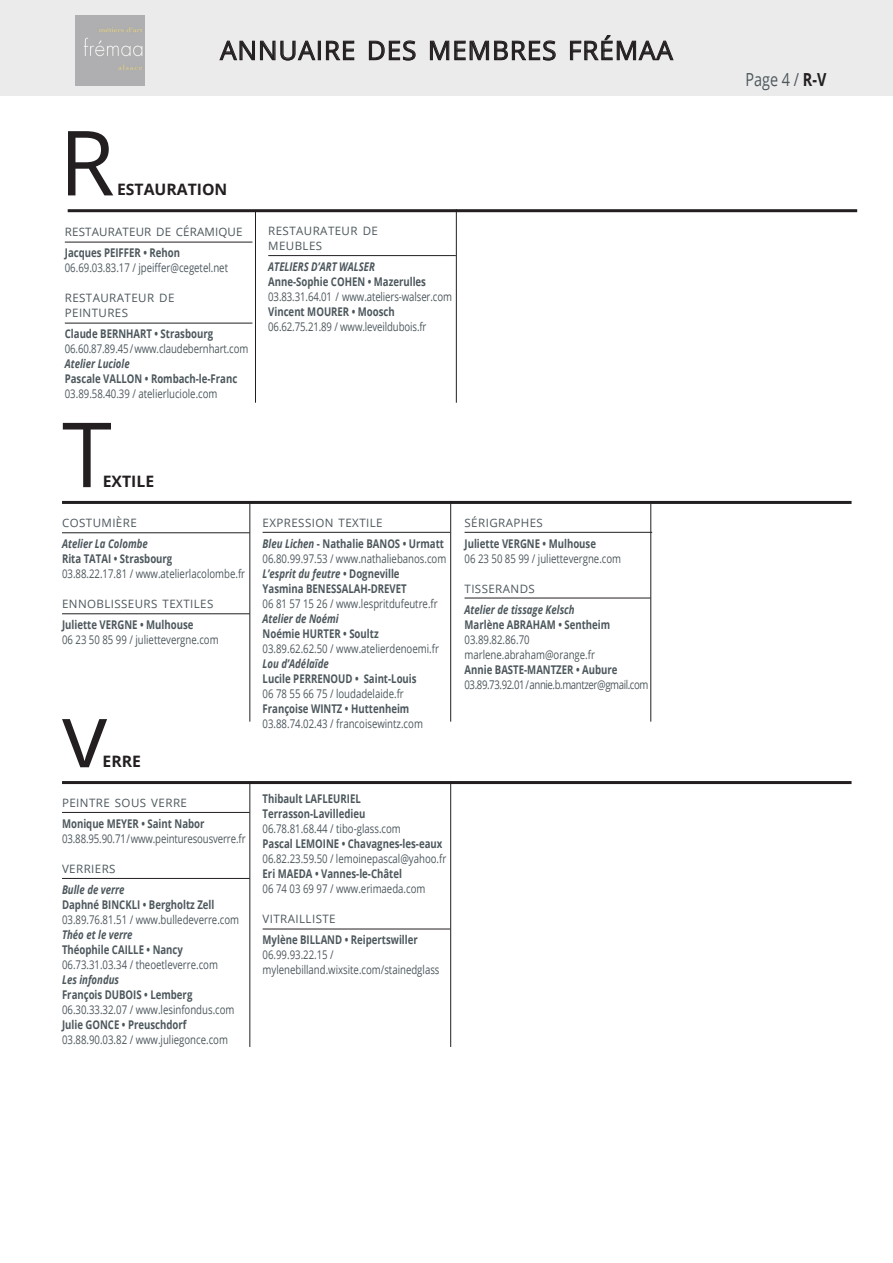
<style>
.page{position:relative;width:893px;height:1263px;background:#fff}
.page>*{position:absolute;margin:0;border:0;box-sizing:border-box;transform-origin:0 0}
.t1{font:90px "Open Sans";color:#231f20}
.t2{font:25.95px "Open Sans";letter-spacing:.035em;color:#231f20}
.t3{font:18px "Open Sans";color:#4c575c;scale:.8 1}
.t4{font:700 15.75px "Open Sans";color:#231f20}
.t5{font:12px/15px "Open Sans";color:#4c575c;scale:.8 1}
.t6{font:700 12px/15px "Open Sans";color:#4c575c;scale:.8 1}
.t7{font:italic 700 12px "Open Sans";color:#4c575c;scale:.8 1}
.t8{font:12px "Open Sans";letter-spacing:-.04em;color:#4c575c;scale:.8 1}
.t9{font:11.55px/15px "Open Sans";letter-spacing:.035em;color:#4c575c}
.t10{font:11.55px "Open Sans";letter-spacing:.015em;color:#4c575c}
.s1{font-style:italic}
.s2{font-weight:400}
.s3{font-weight:700;color:#231f20}
</style>
<div class="page">
<hr style="left:263px;top:532px;width:187px;height:1px;background:#231f20">
<hr style="left:465px;top:532px;width:187px;height:1px;background:#231f20">
<hr style="left:465px;top:598px;width:186px;height:1px;background:#231f20">
<hr style="left:62px;top:501px;width:789px;height:3px;background:#231f20">
<hr style="left:62px;top:532px;width:188px;height:1px;background:#231f20">
<hr style="left:62px;top:613px;width:188px;height:1px;background:#231f20">
<hr style="left:250px;top:502px;width:1px;height:220px;background:#231f20">
<hr style="left:650px;top:504px;width:1px;height:218px;background:#231f20">
<hr style="left:450px;top:501px;width:1px;height:221px;background:#231f20">
<hr style="left:263px;top:929px;width:187px;height:1px;background:#231f20">
<hr style="left:62px;top:781px;width:789px;height:3px;background:#231f20">
<hr style="left:62px;top:812px;width:188px;height:1px;background:#231f20">
<hr style="left:62px;top:878px;width:188px;height:1px;background:#231f20">
<hr style="left:250px;top:781px;width:1px;height:266px;background:#231f20">
<hr style="left:450px;top:781px;width:1px;height:266px;background:#231f20">
<div style="left:0;top:0;width:893px;height:96px;background:#ecebeb"></div>
<svg style="left:219px;top:40px;width:101px;height:21px"></svg>
<svg style="left:326px;top:40px;width:29px;height:20px"></svg>
<svg style="left:369px;top:40px;width:47px;height:21px"></svg>
<svg style="left:430px;top:40px;width:126px;height:21px"></svg>
<svg style="left:570px;top:35px;width:104px;height:25px"></svg>
<img style="left:75px;top:16px;width:69px;height:70px">
<hr style="left:268px;top:255px;width:188px;height:1px;background:#231f20">
<hr style="left:68px;top:209px;width:789px;height:3px;background:#231f20">
<hr style="left:65px;top:242px;width:187px;height:1px;background:#231f20">
<hr style="left:65px;top:323px;width:187px;height:1px;background:#231f20">
<hr style="left:255px;top:211px;width:1px;height:192px;background:#231f20">
<hr style="left:456px;top:209px;width:1px;height:194px;background:#231f20">
<h2 class="t2" style="left:220px;top:33px;width:454px">ANNUAIRE DES MEMBRES FRÉMAA</h2>
<h1 class="t1" style="left:59px;top:101px;width:57px">R</h1>
<h3 class="t4" style="left:117px;top:179px;width:112px">ESTAURATION</h3>
<p class="t10" style="left:65px;top:224px;width:179px">RESTAURATEUR DE CÉRAMIQUE</p>
<p class="t6" style="left:65px;top:245px;width:146px">Jacques PEIFFER • Rehon</p>
<p class="t5" style="left:65px;top:260px;width:206px">06.69.03.83.17 / jpeiffer@cegetel.net</p>
<p class="t9" style="left:65px;top:290px;width:111px">RESTAURATEUR DE<br>PEINTURES</p>
<p class="t6" style="left:65px;top:326px;width:187px">Claude BERNHART • Strasbourg</p>
<p class="t5" style="left:65px;top:341px;width:231px">06.60.87.89.45 / www.claudebernhart.com</p>
<p class="t7" style="left:65px;top:355px;width:83px">Atelier Luciole</p>
<p class="t6" style="left:65px;top:371px;width:217px">Pascale VALLON • Rombach-le-Franc</p>
<p class="t5" style="left:65px;top:386px;width:192px">03.89.58.40.39 / atelierluciole.com</p>
<h1 class="t1" style="left:62px;top:393px;width:51px">T</h1>
<h3 class="t4" style="left:103px;top:470px;width:53px">EXTILE</h3>
<p class="t9" style="left:62px;top:515px;width:76px">COSTUMIÈRE</p>
<p class="t7" style="left:62px;top:535px;width:109px">Atelier La Colombe</p>
<p class="t6" style="left:62px;top:551px;width:139px">Rita TATAI • Strasbourg</p>
<p class="t5" style="left:62px;top:566px;width:230px">03.88.22.17.81 / www.atelierlacolombe.fr</p>
<p class="t9" style="left:62px;top:596px;width:153px">ENNOBLISSEURS TEXTILES</p>
<p class="t6" style="left:62px;top:617px;width:166px">Juliette VERGNE • Mulhouse</p>
<p class="t5" style="left:62px;top:632px;width:197px">06 23 50 85 99 / juliettevergne.com</p>
<h1 class="t1" style="left:62px;top:673px;width:47px">v</h1>
<h3 class="t4" style="left:103px;top:750px;width:40px">ERRE</h3>
<p class="t9" style="left:62px;top:795px;width:126px">PEINTRE SOUS VERRE</p>
<p class="t6" style="left:62px;top:815px;width:180px">Monique MEYER • Saint Nabor</p>
<p class="t5" style="left:62px;top:830px;width:231px">03.88.95.90.71 / www.peinturesousverre.fr</p>
<p class="t9" style="left:62px;top:861px;width:55px">VERRIERS</p>
<p class="t7" style="left:62px;top:881px;width:80px">Bulle de verre</p>
<p class="t6" style="left:62px;top:896px;width:192px">Daphné BINCKLI • Bergholtz Zell</p>
<p class="t5" style="left:62px;top:911px;width:223px">03.89.76.81.51 / www.bulledeverre.com</p>
<p class="t7" style="left:62px;top:926px;width:90px">Théo et le verre</p>
<p class="t6" style="left:62px;top:941px;width:153px">Théophile CAILLE • Nancy</p>
<p class="t5" style="left:62px;top:956px;width:196px">06.73.31.03.34 / theoetleverre.com</p>
<p class="t7" style="left:62px;top:971px;width:73px">Les infondus</p>
<p class="t6" style="left:62px;top:986px;width:164px">François DUBOIS • Lemberg</p>
<p class="t5" style="left:62px;top:1001px;width:217px">06.30.33.32.07 / www.lesinfondus.com</p>
<p class="t6" style="left:62px;top:1016px;width:157px">Julie GONCE • Preuschdorf</p>
<p class="t5" style="left:62px;top:1031px;width:209px">03.88.90.03.82 / www.juliegonce.com</p>
<p class="t9" style="left:268px;top:223px;width:111px">RESTAURATEUR DE<br>MEUBLES</p>
<p class="t7" style="left:268px;top:258px;width:135px">ATELIERS D’ART WALSER</p>
<p class="t6" style="left:268px;top:274px;width:199px">Anne-Sophie COHEN • Mazerulles</p>
<p class="t5" style="left:268px;top:289px;width:231px">03.83.31.64.01 / www.ateliers-walser.com</p>
<p class="t6" style="left:268px;top:304px;width:160px">Vincent MOURER • Moosch</p>
<p class="t5" style="left:268px;top:319px;width:199px">06.62.75.21.89 / www.leveildubois.fr</p>
<p class="t9" style="left:263px;top:514px;width:122px">EXPRESSION TEXTILE</p>
<p class="t6" style="left:263px;top:535px;width:231px"><span class="s1">Bleu Lichen</span> - Nathalie BANOS • Urmatt <span class="s2">06.80.99.97.53 / www.nathaliebanos.com </span><span class="s1">L’esprit du feutre</span> • Dogneville<br>Yasmina BENESSALAH-DREVET</p>
<p class="t5" style="left:263px;top:595px;width:220px">06 81 57 15 26 / www.lespritdufeutre.fr</p>
<p class="t7" style="left:263px;top:610px;width:97px">Atelier de Noémi</p>
<p class="t6" style="left:263px;top:625px;width:147px">Noémie HURTER • Soultz</p>
<p class="t5" style="left:263px;top:640px;width:222px">03.89.62.62.50 / www.atelierdenoemi.fr</p>
<p class="t7" style="left:263px;top:655px;width:84px">Lou d’Adélaïde</p>
<p class="t6" style="left:263px;top:670px;width:194px">Lucile PERRENOUD • Saint-Louis</p>
<p class="t5" style="left:263px;top:685px;width:178px">06 78 55 66 75 / loudadelaide.fr</p>
<p class="t6" style="left:263px;top:700px;width:185px">Françoise WINTZ • Huttenheim</p>
<p class="t5" style="left:263px;top:715px;width:202px">03.88.74.02.43 / francoisewintz.com</p>
<p class="t9" style="left:465px;top:514px;width:80px">SÉRIGRAPHES</p>
<p class="t6" style="left:465px;top:535px;width:166px">Juliette VERGNE • Mulhouse</p>
<p class="t5" style="left:465px;top:550px;width:197px">06 23 50 85 99 / juliettevergne.com</p>
<p class="t9" style="left:465px;top:580px;width:72px">TISSERANDS</p>
<p class="t7" style="left:465px;top:601px;width:139px">Atelier de tissage Kelsch</p>
<p class="t6" style="left:465px;top:616px;width:184px">Marlène ABRAHAM • Sentheim</p>
<p class="t5" style="left:465px;top:631px;width:165px">03.89.82.86.70 marlene.abraham@orange.fr</p>
<p class="t6" style="left:465px;top:661px;width:193px">Annie BASTE-MANTZER • Aubure</p>
<p class="t8" style="left:465px;top:676px;width:231px">03.89.73.92.01 / annie.b.mantzer@gmail.com</p>
<p class="t6" style="left:263px;top:791px;width:130px">Thibault LAFLEURIEL<br>Terrasson-Lavilledieu</p>
<p class="t5" style="left:263px;top:821px;width:174px">06.78.81.68.44 / tibo-glass.com</p>
<p class="t6" style="left:263px;top:836px;width:226px">Pascal LEMOINE • Chavagnes-les-eaux</p>
<p class="t5" style="left:263px;top:851px;width:231px">06.82.23.59.50 / lemoinepascal@yahoo.fr</p>
<p class="t6" style="left:263px;top:866px;width:176px">Eri MAEDA • Vannes-le-Châtel</p>
<p class="t5" style="left:263px;top:881px;width:205px">06 74 03 69 97 / www.erimaeda.com</p>
<p class="t9" style="left:263px;top:911px;width:75px">VITRAILLISTE</p>
<p class="t6" style="left:263px;top:932px;width:196px">Mylène BILLAND • Reipertswiller</p>
<p class="t5" style="left:263px;top:947px;width:223px">06.99.93.22.15 / mylenebilland.wixsite.com/stainedglass</p>
<h3 class="t3" style="left:745px;top:68px;width:103px">Page 4 / <span class="s3">R-V</span></h3>
</div>
